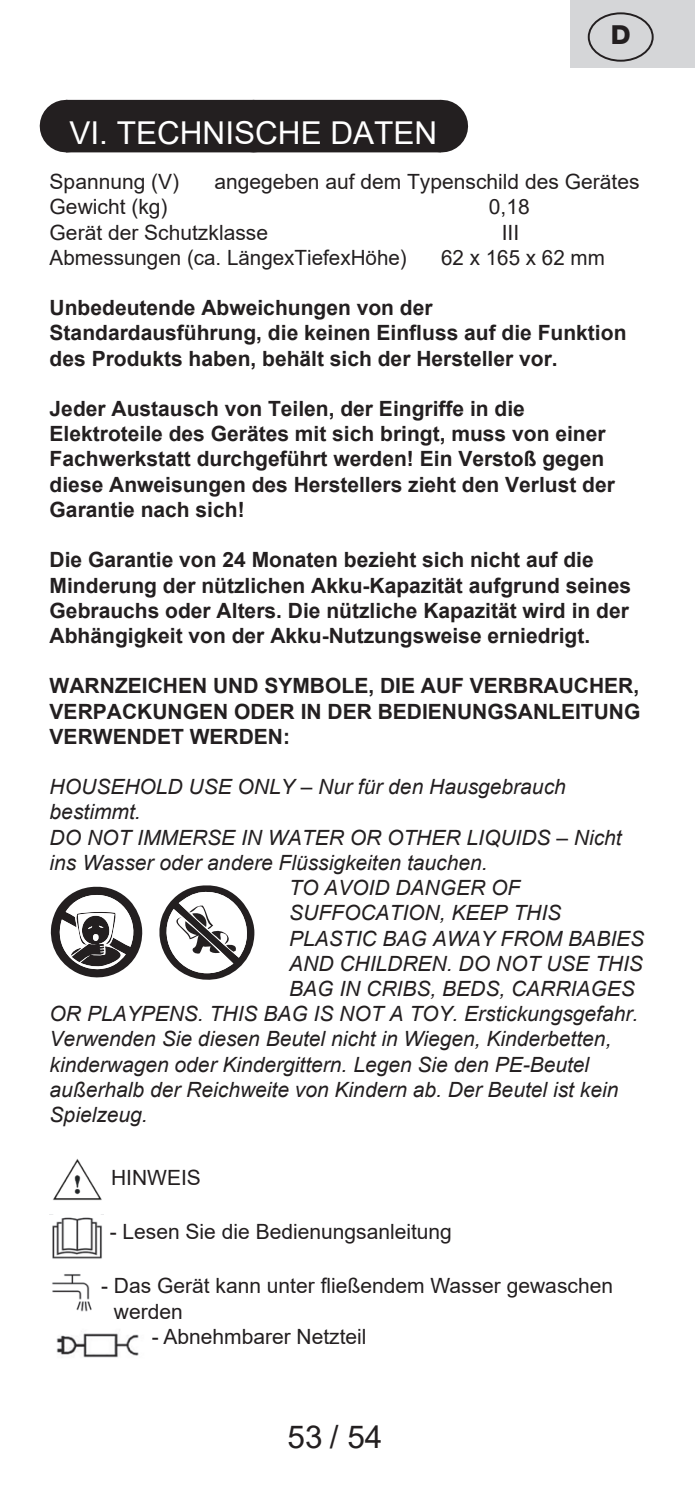
<style>
.page{position:relative;width:695px;height:1489px;background:#fff}
.page>*{position:absolute;margin:0;border:0;box-sizing:border-box;transform-origin:0 0}
.Grafický_nadpis_ETA{font:31.5px "Arial";color:#fff}
.t1{font:31.5px "Arial";color:#231f20}
.t2{font:800 26.25px "Helvetica Neue OT";color:#231f20}
.t3{font:700 21px/25.2px "Arial";color:#231f20}
.t4{font:italic 21px/25.2px "Arial";color:#231f20}
.text{font:21px/25.2px "Arial";color:#231f20}
</style>
<div class="page">
<div style="left:569px;top:0;width:125px;height:67px;background:#d5d6d8"></div>
<div style="left:587px;top:12px;width:66px;height:50px;border:2px solid #231f20;border-radius:50%"></div>
<svg style="left:50px;top:140px;width:414px;height:4px"></svg>
<div style="left:66px;top:100px;width:375px;height:52px;background:#231f20"></div>
<hr style="left:441px;top:100px;width:1px;height:52px;background:#231f20">
<svg style="left:159px;top:885px;width:96px;height:95px"></svg>
<svg style="left:50px;top:886px;width:93px;height:92px"></svg>
<img style="left:53px;top:1158px;width:49px;height:43px">
<img style="left:50px;top:1214px;width:54px;height:45px">
<img style="left:52px;top:1274px;width:40px;height:38px">
<img style="left:56px;top:1333px;width:83px;height:25px">
<p class="t2" style="left:610px;top:19px;width:21px">D</p>
<p class="Grafický_nadpis_ETA" style="left:69px;top:111px;width:369px">VI. TECHNISCHE DATEN</p>
<p class="text" style="left:50px;top:169px;width:131px">Spannung (V)</p>
<p class="text" style="left:214px;top:169px;width:426px">angegeben auf dem Typenschild des Gerätes</p>
<p class="text" style="left:50px;top:194px;width:119px">Gewicht (kg)</p>
<p class="text" style="left:489px;top:194px;width:42px">0,18</p>
<p class="text" style="left:50px;top:219px;width:220px">Gerät der Schutzklasse</p>
<p class="text" style="left:501px;top:219px;width:19px">III</p>
<p class="text" style="left:50px;top:245px;width:358px">Abmessungen (ca. LängexTiefexHöhe)</p>
<p class="text" style="left:441px;top:245px;width:165px">62 x 165 x 62 mm</p>
<p class="t3" style="left:50px;top:295px;width:578px">Unbedeutende Abweichungen von der<br>Standardausführung, die keinen Einfluss auf die Funktion des Produkts haben, behält sich der Hersteller vor.</p>
<p class="t3" style="left:50px;top:396px;width:566px">Jeder Austausch von Teilen, der Eingriffe in die Elektroteile des Gerätes mit sich bringt, muss von einer Fachwerkstatt durchgeführt werden! Ein Verstoß gegen diese Anweisungen des Herstellers zieht den Verlust der Garantie nach sich!</p>
<p class="t3" style="left:50px;top:547px;width:583px">Die Garantie von 24 Monaten bezieht sich nicht auf die Minderung der nützlichen Akku-Kapazität aufgrund seines Gebrauchs oder Alters. Die nützliche Kapazität wird in der Abhängigkeit von der Akku-Nutzungsweise erniedrigt.</p>
<p class="t3" style="left:50px;top:673px;width:592px;text-align:justify">WARNZEICHEN UND SYMBOLE, DIE AUF VERBRAUCHER, VERPACKUNGEN ODER IN DER BEDIENUNGSANLEITUNG VERWENDET WERDEN:</p>
<p class="t4" style="left:50px;top:774px;width:517px">HOUSEHOLD USE ONLY – Nur für den Hausgebrauch bestimmt.</p>
<p class="t4" style="left:50px;top:825px;width:573px">DO NOT IMMERSE IN WATER OR OTHER LIQUIDS – Nicht ins Wasser oder andere Flüssigkeiten tauchen.</p>
<p class="t4" style="left:289px;top:875px;width:356px">TO AVOID DANGER OF<br>SUFFOCATION, KEEP THIS<br>PLASTIC BAG AWAY FROM BABIES<br>AND CHILDREN. DO NOT USE THIS</p>
<p class="t4" style="left:50px;top:976px;width:590px;text-indent:239px">BAG IN CRIBS, BEDS, CARRIAGES OR PLAYPENS. THIS BAG IS NOT A TOY. Erstickungsgefahr.<br>Verwenden Sie diesen Beutel nicht in Wiegen, Kinderbetten, kinderwagen oder Kindergittern. Legen Sie den PE-Beutel außerhalb der Reichweite von Kindern ab. Der Beutel ist kein Spielzeug.</p>
<p class="text" style="left:111px;top:1165px;width:91px">HINWEIS</p>
<p class="text" style="left:110px;top:1218px;width:344px">- Lesen Sie die Bedienungsanleitung</p>
<p class="text" style="left:114px;top:1273px;width:500px;text-indent:-13px">- Das Gerät kann unter fließendem Wasser gewaschen werden</p>
<p class="text" style="left:152px;top:1323px;width:216px">- Abnehmbarer Netzteil</p>
<h1 class="t1" style="left:287px;top:1414px;width:96px">53 / 54</h1>
</div>
